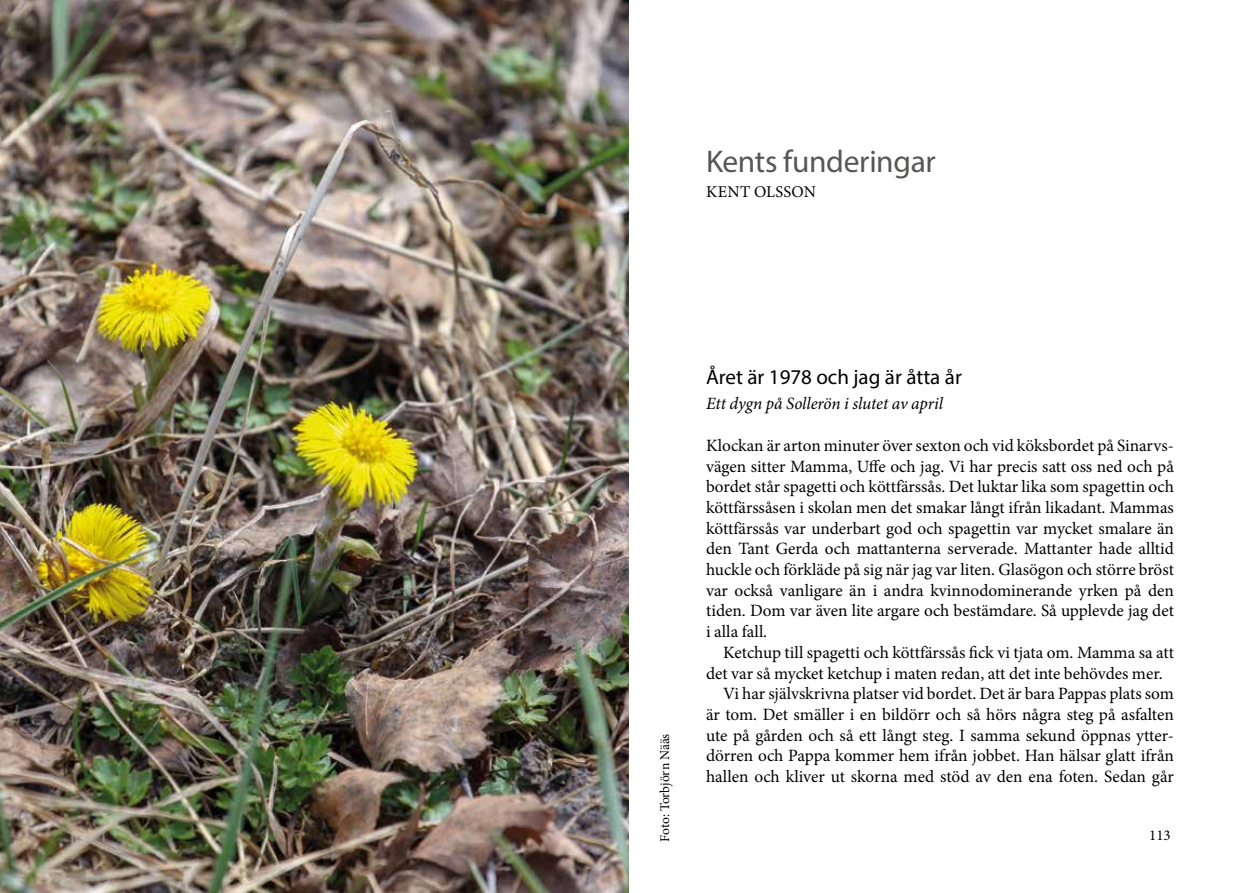
<style>
.page{position:relative;width:1259px;height:893px;background:#fff}
.page>*{position:absolute;margin:0;border:0;box-sizing:border-box;transform-origin:0 0}
.t1{font:31.5px "Myriad Pro";letter-spacing:-.01em;color:#575756}
.t2{font:21px "Myriad Pro";color:#000}
.t3{font:17.25px/20.7px "Minion Pro";letter-spacing:-.005em;color:#000;text-align:justify}
.t4{font:italic 17.25px "Minion Pro";letter-spacing:-.01em;color:#000}
.t5{font:16.5px "Minion Pro";letter-spacing:.015em;color:#000}
.t6{font:15px "Minion Pro";color:#000}
.t7{font:13.5px "Minion Pro";letter-spacing:-.01em;color:#000}
</style>
<div class="page">
<img style="left:0;top:0;width:628px;height:893px">
<h1 class="t1" style="left:706px;top:142px;width:231px">Kents funderingar</h1>
<p class="t5" style="left:706px;top:180px;width:111px">KENT OLSSON</p>
<p class="t7" style="left:656px;top:842px;width:110px;rotate:-90deg">Foto: Torbjörn Nääs</p>
<p class="t2" style="left:706px;top:364px;width:257px">Året är 1978 och jag är åtta år</p>
<p class="t4" style="left:706px;top:391px;width:239px">Ett dygn på Sollerön i slutet av april</p>
<p class="t3" style="left:706px;top:435px;width:469px">Klockan är arton minuter över sexton och vid köksbordet på Sinarvs&shy;vägen sitter Mamma, Uffe och jag. Vi har precis satt oss ned och på bordet står spagetti och köttfärssås. Det luktar lika som spagettin och köttfärssåsen i skolan men det smakar långt ifrån likadant. Mammas köttfärssås var underbart god och spagettin var mycket smalare än den Tant Gerda och mattanterna serverade. Mattanter hade alltid huckle och förkläde på sig när jag var liten. Glasögon och större bröst var också vanligare än i andra kvinnodominerande yrken på den tiden. Dom var även lite argare och bestämdare. Så upplevde jag det i alla fall.</p>
<p class="t3" style="left:723px;top:642px;width:452px">Ketchup till spagetti och köttfärssås fick vi tjata om. Mamma sa att</p>
<p class="t3" style="left:706px;top:663px;width:458px">det var så mycket ketchup i maten redan, att det inte behövdes mer.</p>
<p class="t3" style="left:723px;top:683px;width:452px">Vi har självskrivna platser vid bordet. Det är bara Pappas plats som</p>
<p class="t3" style="left:706px;top:704px;width:469px">är tom. Det smäller i en bildörr och så hörs några steg på asfalten</p>
<p class="t3" style="left:706px;top:725px;width:469px">ute på gården och så ett långt steg. I samma sekund öppnas ytter-</p>
<p class="t3" style="left:706px;top:746px;width:469px">dörren och Pappa kommer hem ifrån jobbet. Han hälsar glatt ifrån</p>
<p class="t3" style="left:706px;top:766px;width:469px">hallen och kliver ut skorna med stöd av den ena foten. Sedan går</p>
<p class="t6" style="left:1149px;top:825px;width:23px">113</p>
</div>
